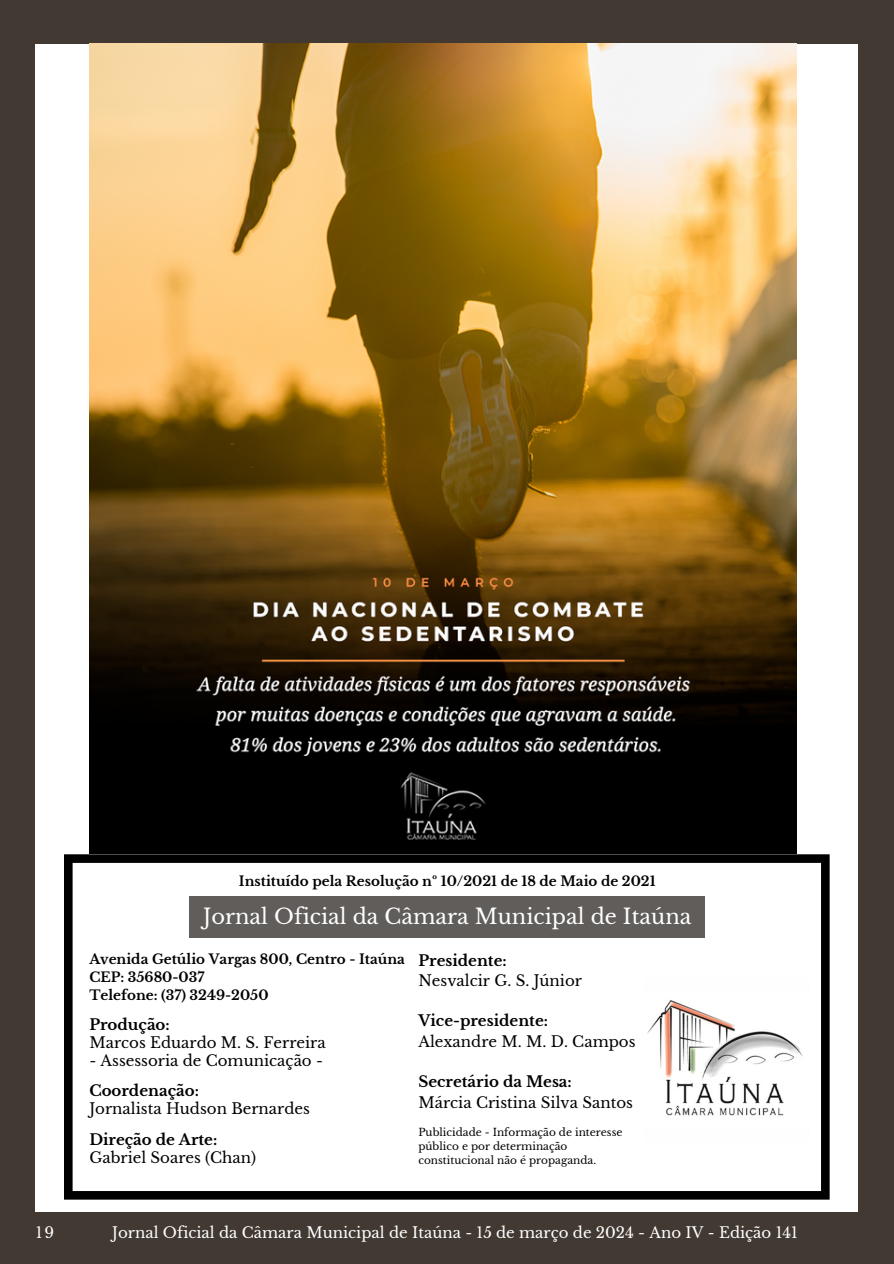
<style>
.page{position:relative;width:894px;height:1264px;background:#fff}
.page>*{position:absolute;margin:0;border:0;box-sizing:border-box;transform-origin:0 0}
.t1{font:21px "Libre Baskerville";color:#fff}
.t2{font:15px "Libre Baskerville";color:#000}
.t3{font:700 15px "Libre Baskerville";color:#000}
.t4{font:15px "Libre Baskerville";color:#fff}
.t5{font:15px "Libre Baskerville";color:#fdfdfd}
.t6{font:700 13.5px/18px "Libre Baskerville";color:#000}
.t7{font:10.5px/14px "Libre Baskerville";color:#000}
</style>
<div class="page">
<div style="left:0;top:0;width:893px;height:1263px;background:#413932"></div>
<div style="left:36px;top:44px;width:821px;height:1166px;background:#fff"></div>
<svg style="left:64px;top:854px;width:765px;height:345px"></svg>
<div style="left:189px;top:896px;width:515px;height:41px;background:#615d5b"></div>
<img style="left:643px;top:977px;width:166px;height:165px">
<img style="left:89px;top:44px;width:707px;height:809px">
<p class="t5" style="left:36px;top:1223px;width:20px">19</p>
<p class="t6" style="left:239px;top:872px;width:418px">Instituído pela Resolução nº 10/2021 de 18 de Maio de 2021</p>
<h1 class="t1" style="left:203px;top:903px;width:489px">Jornal Oficial da Câmara Municipal de Itaúna</h1>
<p class="t6" style="left:89px;top:949px;width:317px">Avenida Getúlio Vargas 800, Centro - Itaúna<br>CEP: 35680-037<br>Telefone: (37) 3249-2050</p>
<p class="t3" style="left:89px;top:1015px;width:82px">Produção:</p>
<p class="t2" style="left:89px;top:1033px;width:238px">Marcos Eduardo M. S. Ferreira</p>
<p class="t2" style="left:89px;top:1051px;width:235px">- Assessoria de Comunicação -</p>
<p class="t3" style="left:89px;top:1081px;width:111px">Coordenação:</p>
<p class="t2" style="left:89px;top:1099px;width:222px">Jornalista Hudson Bernardes</p>
<p class="t3" style="left:89px;top:1130px;width:129px">Direção de Arte:</p>
<p class="t2" style="left:89px;top:1148px;width:168px">Gabriel Soares (Chan)</p>
<p class="t3" style="left:418px;top:951px;width:90px">Presidente:</p>
<p class="t2" style="left:418px;top:971px;width:165px">Nesvalcir G. S. Júnior</p>
<p class="t3" style="left:418px;top:1011px;width:131px">Vice-presidente:</p>
<p class="t2" style="left:418px;top:1032px;width:218px">Alexandre M. M. D. Campos</p>
<p class="t3" style="left:418px;top:1072px;width:155px">Secretário da Mesa:</p>
<p class="t2" style="left:418px;top:1092px;width:216px">Márcia Cristina Silva Santos</p>
<p class="t7" style="left:418px;top:1124px;width:205px">Publicidade - Informação de interesse público e por determinação constitucional não é propaganda.</p>
<p class="t4" style="left:112px;top:1223px;width:687px">Jornal Oficial da Câmara Municipal de Itaúna - 15 de março de 2024 - Ano IV - Edição 141</p>
</div>
